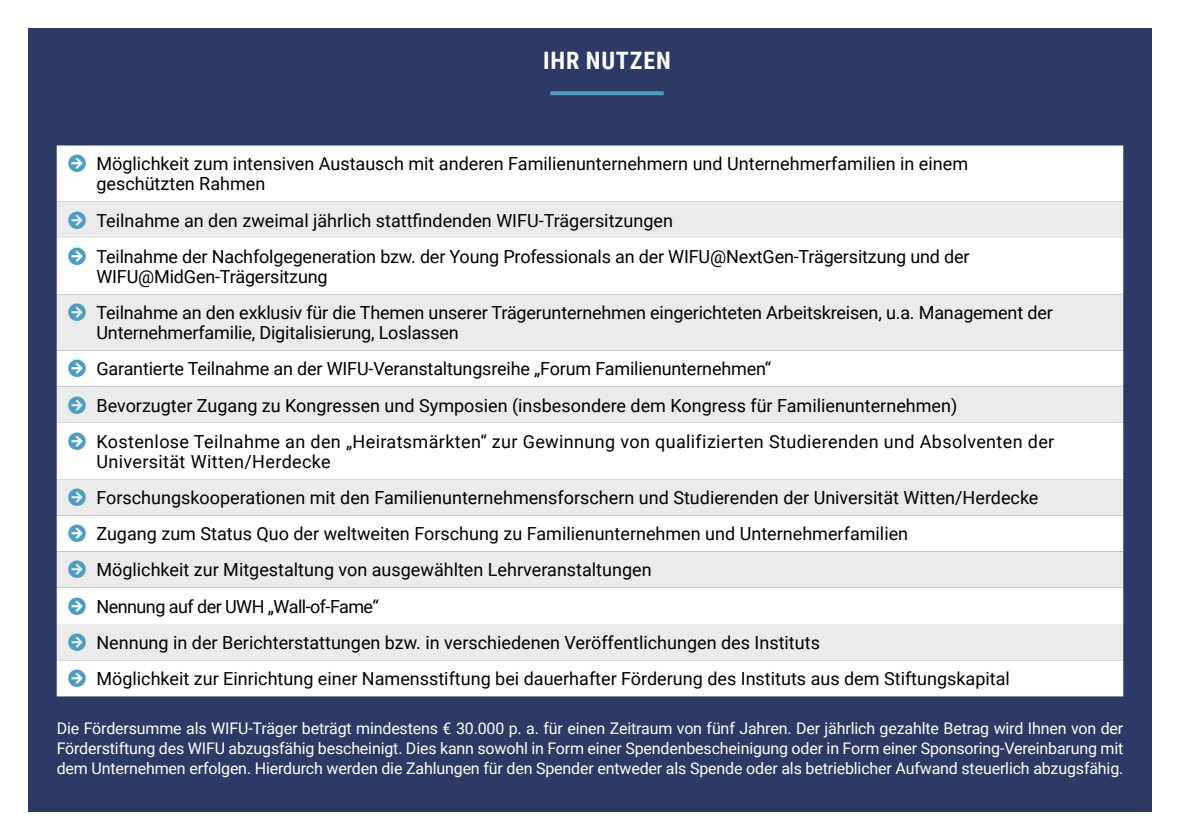
<style>
.page{position:relative;width:1180px;height:840px;background:#fff}
.page>*{position:absolute;margin:0;border:0;box-sizing:border-box;transform-origin:0 0}
.t1{font:700 24px "Roboto Condensed";letter-spacing:.035em;color:#fff}
.t2{font:18px/36.2px "Roboto";color:#000}
.t3{font:16px/20px "Roboto";letter-spacing:-.01em;color:#fff;text-align:justify}
</style>
<div class="page">
<div style="left:28px;top:28px;width:1123px;height:783px;background:#2c3a65"></div>
<svg style="left:550px;top:91px;width:113px;height:4px"></svg>
<div style="left:57px;top:145px;width:1066px;height:551px;background:#fff"></div>
<svg style="left:57px;top:202px;width:1066px;height:457px;background:#f3f4f4"></svg>
<svg style="left:68px;top:155px;width:18px;height:17px"></svg>
<svg style="left:68px;top:211px;width:18px;height:17px"></svg>
<svg style="left:68px;top:247px;width:18px;height:17px"></svg>
<svg style="left:68px;top:303px;width:18px;height:18px"></svg>
<svg style="left:68px;top:359px;width:18px;height:18px"></svg>
<svg style="left:68px;top:396px;width:18px;height:17px"></svg>
<svg style="left:68px;top:432px;width:18px;height:17px"></svg>
<svg style="left:68px;top:488px;width:18px;height:17px"></svg>
<svg style="left:68px;top:524px;width:18px;height:18px"></svg>
<svg style="left:68px;top:560px;width:18px;height:18px"></svg>
<svg style="left:68px;top:597px;width:18px;height:17px"></svg>
<svg style="left:68px;top:633px;width:18px;height:17px"></svg>
<svg style="left:68px;top:669px;width:18px;height:17px"></svg>
<h1 class="t1" style="left:543px;top:43px;width:129px">IHR NUTZEN</h1>
<p class="t2" style="left:96px;top:153px;width:873px;line-height:20px">Möglichkeit zum intensiven Austausch mit anderen Familienunternehmern und Unternehmerfamilien in einem geschützten Rahmen</p>
<p class="t2" style="left:96px;top:201px;width:874px">Teilnahme an den zweimal jährlich stattfindenden WIFU-Trägersitzungen<br>Teilnahme der Nachfolgegeneration bzw. der Young Professionals an der WIFU@NextGen-Trägersitzung und der</p>
<p class="t2" style="left:96px;top:257px;width:957px">WIFU@MidGen-Trägersitzung<br>Teilnahme an den exklusiv für die Themen unserer Trägerunternehmen eingerichteten Arbeitskreisen, u.a. Management der</p>
<p class="t2" style="left:96px;top:314px;width:959px">Unternehmerfamilie, Digitalisierung, Loslassen<br>Garantierte Teilnahme an der WIFU-Veranstaltungsreihe „Forum Familienunternehmen“<br>Bevorzugter Zugang zu Kongressen und Symposien (insbesondere dem Kongress für Familienunternehmen)<br>Kostenlose Teilnahme an den „Heiratsmärkten“ zur Gewinnung von qualifizierten Studierenden und Absolventen der</p>
<p class="t2" style="left:96px;top:442px;width:943px">Universität Witten/Herdecke<br>Forschungskooperationen mit den Familienunternehmensforschern und Studierenden der Universität Witten/Herdecke Zugang zum Status Quo der weltweiten Forschung zu Familienunternehmen und Unternehmerfamilien<br>Möglichkeit zur Mitgestaltung von ausgewählten Lehrveranstaltungen<br>Nennung auf der UWH „Wall-of-Fame“<br>Nennung in der Berichterstattungen bzw. in verschiedenen Veröffentlichungen des Instituts<br>Möglichkeit zur Einrichtung einer Namensstiftung bei dauerhafter Förderung des Instituts aus dem Stiftungskapital</p>
<p class="t3" style="left:57px;top:717px;width:1067px">Die Fördersumme als WIFU-Träger beträgt mindestens € 30.000 p. a. für einen Zeitraum von fünf Jahren. Der jährlich gezahlte Betrag wird Ihnen von der Förderstiftung des WIFU abzugsfähig bescheinigt. Dies kann sowohl in Form einer Spendenbescheinigung oder in Form einer Sponsoring-Vereinbarung mit dem Unternehmen erfolgen. Hierdurch werden die Zahlungen für den Spender entweder als Spende oder als betrieblicher Aufwand steuerlich abzugsfähig.</p>
</div>
